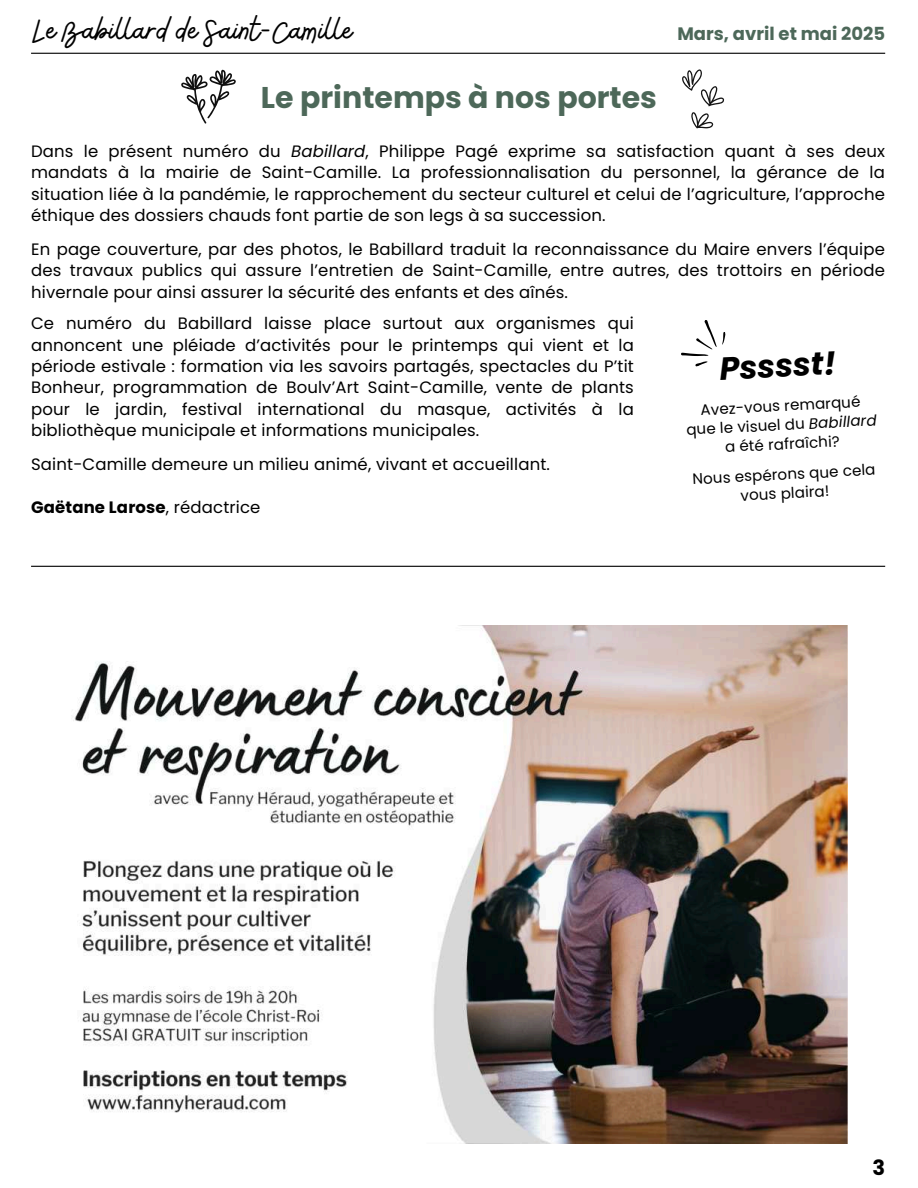
<style>
.page{position:relative;width:918px;height:1188px;background:#fff}
.page>*{position:absolute;margin:0;border:0;box-sizing:border-box;transform-origin:0 0}
.t1{font:36px "Bellaboo";color:#000}
.t2{font:italic 700 31.95px "Poppins";color:#000}
.t3{font:700 30px "Poppins";color:#4d6859}
.t4{font:700 21px "Poppins";color:#000}
.t5{font:700 18px "Poppins";color:#4d6859}
.t6{font:16.5px/21.3px "Poppins";letter-spacing:.01em;color:#000;text-align:justify}
.t7{font:700 16.5px "Poppins";letter-spacing:.01em;color:#000}
.t8{font:15px/19.2px "Poppins";color:#000;text-align:center}
.s1{font-style:italic}
.s2{font-weight:400}
</style>
<div class="page">
<hr style="left:31px;top:53px;width:854px;height:1px;background:#000">
<hr style="left:31px;top:566px;width:854px;height:1px;background:#000">
<img style="left:73px;top:626px;width:775px;height:517px">
<svg style="left:681px;top:320px;width:45px;height:47px"></svg>
<svg style="left:682px;top:69px;width:42px;height:60px"></svg>
<svg style="left:181px;top:69px;width:55px;height:55px"></svg>
<h1 class="t1" style="left:34px;top:12px;width:320px">Le Babillard de Saint-Camille</h1>
<p class="t5" style="left:677px;top:23px;width:209px">Mars, avril et mai 2025</p>
<h3 class="t3" style="left:261px;top:80px;width:398px">Le printemps à nos portes</h3>
<p class="t6" style="left:31px;top:141px;width:855px">Dans le présent numéro du <span class="s1">Babillard</span>, Philippe Pagé exprime sa satisfaction quant à ses deux mandats à la mairie de Saint-Camille. La professionnalisation du personnel, la gérance de la situation liée à la pandémie, le rapprochement du secteur culturel et celui de l’agriculture, l’approche éthique des dossiers chauds font partie de son legs à sa succession.</p>
<p class="t6" style="left:31px;top:239px;width:855px">En page couverture, par des photos, le Babillard traduit la reconnaissance du Maire envers l’équipe des travaux publics qui assure l’entretien de Saint-Camille, entre autres, des trottoirs en période hivernale pour ainsi assurer la sécurité des enfants et des aînés.</p>
<p class="t6" style="left:31px;top:313px;width:604px">Ce numéro du Babillard laisse place surtout aux organismes qui annoncent une pléiade d’activités pour le printemps qui vient et la période estivale : formation via les savoirs partagés, spectacles du P’tit Bonheur, programmation de Boulv’Art Saint-Camille, vente de plants pour le jardin, festival international du masque, activités à la bibliothèque municipale et informations municipales.</p>
<p class="t6" style="left:31px;top:454px;width:520px">Saint-Camille demeure un milieu animé, vivant et accueillant.</p>
<p class="t7" style="left:31px;top:497px;width:231px">Gaëtane Larose<span class="s2">, rédactrice</span></p>
<h2 class="t2" style="left:719px;top:350px;width:118px;rotate:-3deg">Psssst!</h2>
<p class="t8" style="left:685px;top:401px;width:192px;rotate:-3deg">Avez-vous remarqué que le visuel du <span class="s1">Babillard </span>a été rafraîchi?</p>
<p class="t8" style="left:692px;top:469px;width:185px;rotate:-3deg">Nous espérons que cela vous plaira!</p>
<p class="t4" style="left:872px;top:1155px;width:14px">3</p>
</div>
